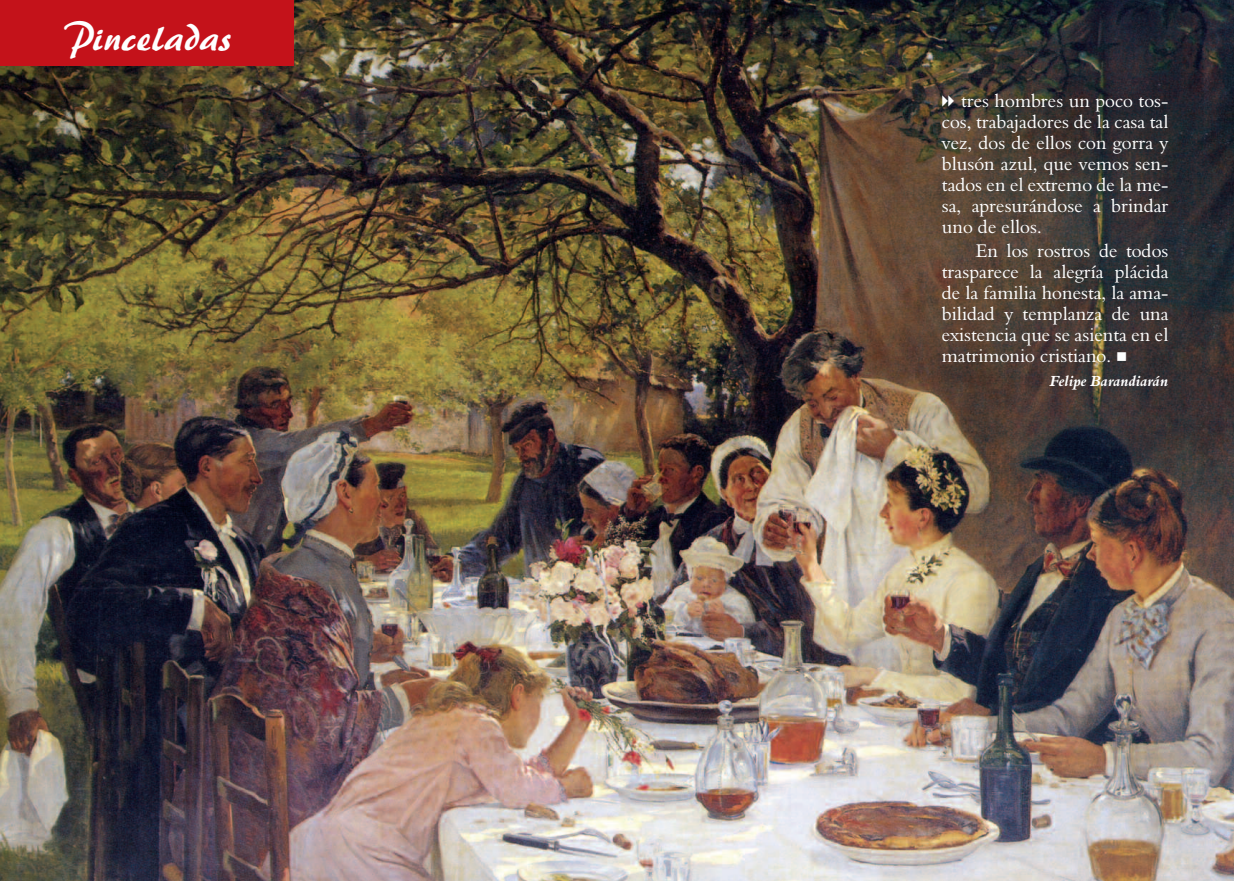
<style>
.page{position:relative;width:1234px;height:881px;background:#fff}
.page>*{position:absolute;margin:0;border:0;box-sizing:border-box;transform-origin:0 0}
.t1{font:39px "Brush 445 BT";color:#fff}
.t2{font:18.9px/21px "Aldine 401 BT Roman A";color:#fff;text-align:justify}
.t3{font:15px "Aldine 401 BT Bold Italic A";color:#fff}
</style>
<div class="page">
<img style="left:0;top:0;width:1233px;height:880px">
<div style="left:0;top:0;width:293px;height:65px;background:#c4121a"></div>
<svg style="left:1116px;top:352px;width:9px;height:8px"></svg>
<svg style="left:942px;top:95px;width:11px;height:11px"></svg>
<h1 class="t1" style="left:65px;top:13px;width:170px">Pinceladas</h1>
<p class="t2" style="left:941px;top:90px;width:228px;text-indent:19px">tres hombres un poco tos&shy;cos, trabajadores de la casa tal vez, dos de ellos con gorra y blusón azul, que vemos sen&shy;tados en el extremo de la me&shy;sa, apresurándose a brindar uno de ellos.</p>
<p class="t2" style="left:941px;top:239px;width:228px;text-indent:34px">En los rostros de todos trasparece la alegría plácida de la familia honesta, la ama&shy;bilidad y templanza de una existencia que se asienta en el matrimonio cristiano.</p>
<p class="t3" style="left:1049px;top:371px;width:120px">Felipe Barandiarán</p>
</div>
